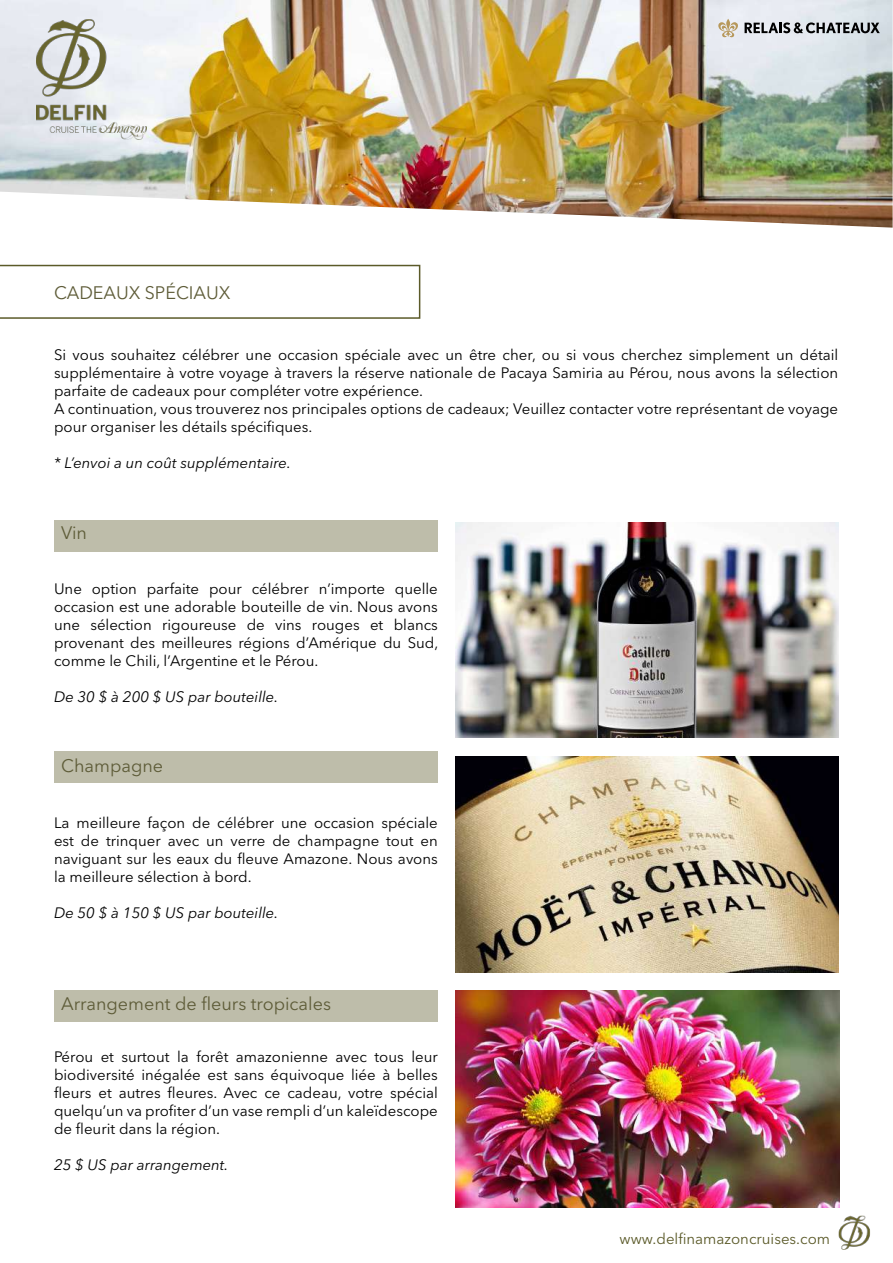
<style>
.page{position:relative;width:893px;height:1263px;background:#fff}
.page>*{position:absolute;margin:0;border:0;box-sizing:border-box;transform-origin:0 0}
.t1{font:18px "Avenir Next LT Pro";color:#5e5c38}
.t2{font:15px/18px "Avenir Next LT Pro";color:#000;text-align:justify}
.t3{font:italic 15px "Avenir Next LT Pro";color:#000}
.t4{font:15px "Avenir Next LT Pro";color:#5b5a29}
</style>
<div class="page">
<img style="left:838px;top:1215px;width:33px;height:35px">
<div style="left:54px;top:990px;width:383px;height:32px;background:#bebdaa"></div>
<div style="left:54px;top:751px;width:383px;height:31px;background:#bebdaa"></div>
<div style="left:54px;top:520px;width:383px;height:31px;background:#bebdaa"></div>
<svg style="left:0;top:265px;width:420px;height:54px"></svg>
<img style="left:455px;top:522px;width:384px;height:215px">
<img style="left:455px;top:756px;width:384px;height:216px">
<img style="left:455px;top:990px;width:384px;height:218px">
<img style="left:0;top:0;width:893px;height:228px">
<img style="left:36px;top:19px;width:110px;height:121px">
<svg style="left:745px;top:22px;width:135px;height:11px"></svg>
<svg style="left:718px;top:19px;width:20px;height:18px"></svg>
<p class="t1" style="left:54px;top:282px;width:178px">CADEAUX SPÉCIAUX</p>
<p class="t2" style="left:54px;top:346px;width:786px;text-align:left">Si vous souhaitez célébrer une occasion spéciale avec un être cher, ou si vous cherchez simplement un détail supplémentaire à votre voyage à travers la réserve nationale de Pacaya Samiria au Pérou, nous avons la sélection parfaite de cadeaux pour compléter votre expérience.<br>A continuation, vous trouverez nos principales options de cadeaux; Veuillez contacter votre représentant de voyage pour organiser les détails spécifiques.</p>
<p class="t3" style="left:54px;top:454px;width:238px">* L’envoi a un coût supplémentaire.</p>
<p class="t1" style="left:61px;top:522px;width:27px">Vin</p>
<p class="t2" style="left:54px;top:580px;width:386px">Une option parfaite pour célébrer n’importe quelle occasion est une adorable bouteille de vin. Nous avons une sélection rigoureuse de vins rouges et blancs provenant des meilleures régions d’Amérique du Sud, comme le Chili, l’Argentine et le Pérou.</p>
<p class="t3" style="left:54px;top:688px;width:226px">De 30 $ à 200 $ US par bouteille.</p>
<p class="t1" style="left:61px;top:755px;width:104px">Champagne</p>
<p class="t2" style="left:54px;top:814px;width:385px">La meilleure façon de célébrer une occasion spéciale est de trinquer avec un verre de champagne tout en naviguant sur les eaux du fleuve Amazone. Nous avons la meilleure sélection à bord.</p>
<p class="t3" style="left:54px;top:904px;width:226px">De 50 $ à 150 $ US par bouteille.</p>
<p class="t1" style="left:61px;top:993px;width:271px">Arrangement de fleurs tropicales</p>
<p class="t2" style="left:54px;top:1048px;width:385px">Pérou et surtout la forêt amazonienne avec tous leur biodiversité inégalée est sans équivoque liée à belles fleurs et autres fleures. Avec ce cadeau, votre spécial quelqu’un va profiter d’un vase rempli d’un kaleïdescope de fleurit dans la région.</p>
<p class="t3" style="left:54px;top:1156px;width:176px">25 $ US par arrangement.</p>
<p class="t4" style="left:619px;top:1230px;width:212px">www.delfinamazoncruises.com</p>
</div>
